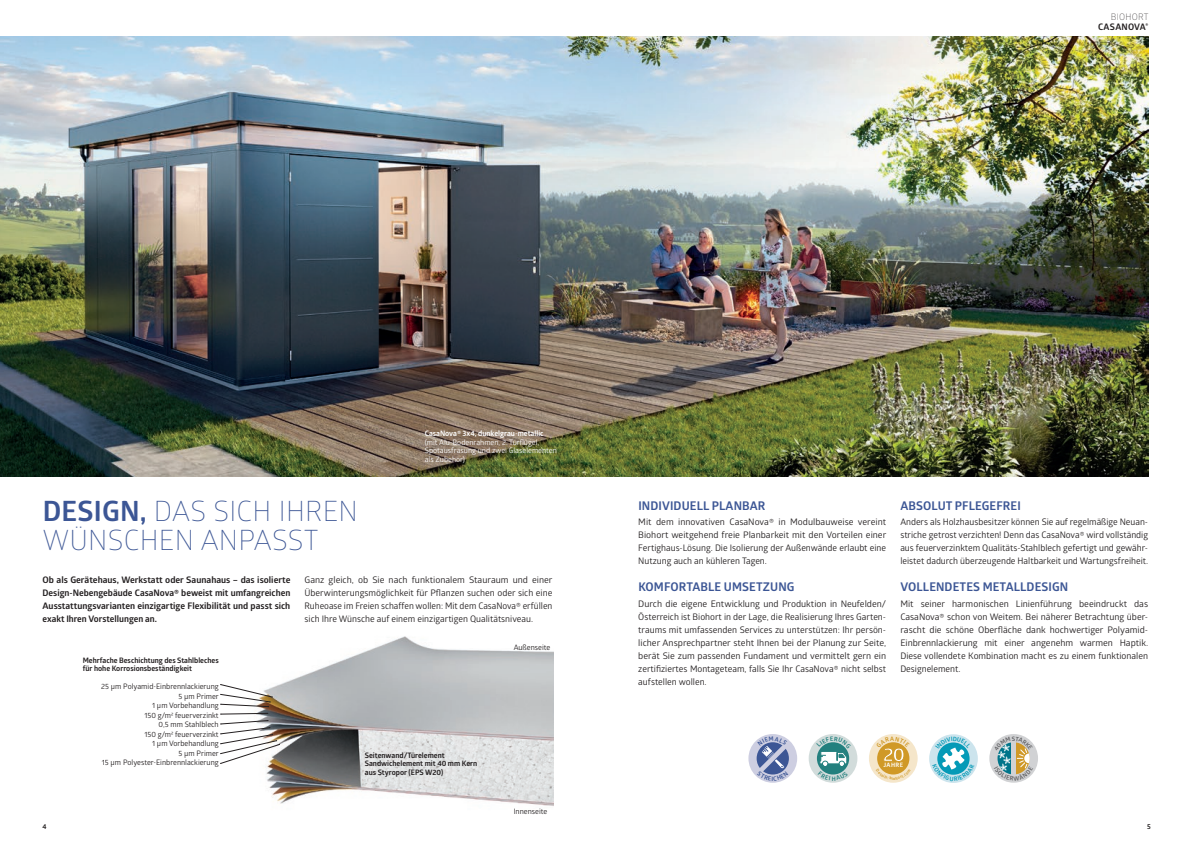
<style>
.page{position:relative;width:1191px;height:842px;background:#fff}
.page>*{position:absolute;margin:0;border:0;box-sizing:border-box;transform-origin:0 0}
.t1{font:300 28px/29px "Glober";letter-spacing:.01em;color:#3c5695}
.t2{font:700 12px "Glober";letter-spacing:.01em;color:#3c5695}
.t3{font:9px/13px "Glober";color:#231f20;text-align:justify}
.t4{font:700 9px/13px "Glober";color:#231f20;text-align:justify}
.t5{font:700 9px/10px "Glober";letter-spacing:.025em;color:#231f20;text-align:right}
.t6{font:7.5px/9.5px "Glober";color:#231f20;text-align:right}
.t7{font:700 7.5px/8.5px "Glober";color:#231f20}
.t8{font:7.5px/8.5px "Glober";color:#fff}
.t9{font:700 7.5px "Glober";color:#fff}
.t10{font:700 7px "Glober";color:#231f20}
.t11{font:700 6px "Glober";letter-spacing:.075em;color:#fff}
.s1{font-weight:300}
.s2{font-weight:700}
</style>
<div class="page">
<img style="left:0;top:37px;width:1148px;height:439px">
<img style="left:255px;top:636px;width:298px;height:170px">
<svg style="left:220px;top:684px;width:53px;height:23px"></svg>
<svg style="left:220px;top:713px;width:60px;height:51px"></svg>
<div style="left:748px;top:734px;width:49px;height:49px;background:#cdcee1;border-radius:50%"></div>
<svg style="left:756px;top:742px;width:33px;height:32px"></svg>
<div style="left:808px;top:734px;width:49px;height:49px;background:#d2dcdb;border-radius:50%"></div>
<div style="left:929px;top:734px;width:48px;height:49px;background:#cce4ed;border-radius:50%"></div>
<div style="left:869px;top:734px;width:48px;height:49px;background:#f5e6ca;border-radius:50%"></div>
<div style="left:877px;top:742px;width:32px;height:32px;background:#d09927;border-radius:50%"></div>
<div style="left:989px;top:734px;width:49px;height:49px;background:#d1d2d4;border-radius:50%"></div>
<svg style="left:757px;top:736px;width:31px;height:45px"></svg>
<svg style="left:816px;top:736px;width:35px;height:44px"></svg>
<svg style="left:932px;top:737px;width:42px;height:44px"></svg>
<svg style="left:876px;top:736px;width:33px;height:26px"></svg>
<svg style="left:878px;top:769px;width:32px;height:11px"></svg>
<svg style="left:994px;top:736px;width:39px;height:45px"></svg>
<p class="t5" style="left:1098px;top:11px;width:52px"><span class="s1">BIOHORT<br></span>CASANOVA<sup>®</sup></p>
<p class="t9" style="left:425px;top:428px;width:120px">CasaNova® 3x4, dunkelgrau-metallic</p>
<p class="t8" style="left:425px;top:438px;width:134px">(mit Alu-Bodenrahmen, 2. Türflügel,<br>Spotausfräsung und zwei Glaselementen als Zubehör)</p>
<h1 class="t1" style="left:43px;top:496px;width:317px"><span class="s2">DESIGN,</span> DAS SICH IHREN<br>WÜNSCHEN ANPASST</h1>
<p class="t4" style="left:43px;top:573px;width:249px">Ob als Gerätehaus, Werkstatt oder Saunahaus – das isolierte Design-Nebengebäude CasaNova® beweist mit umfangreichen Ausstattungsvarianten einzigartige Flexibilität und passt sich exakt Ihren Vorstellungen an.</p>
<p class="t3" style="left:304px;top:573px;width:249px">Ganz gleich, ob Sie nach funktionalem Stauraum und einer Überwinterungsmöglichkeit für Pflanzen suchen oder sich eine Ruheoase im Freien schaffen wollen: Mit dem CasaNova® erfüllen sich Ihre Wünsche auf einem einzigartigen Qualitätsniveau.</p>
<p class="t7" style="left:83px;top:655px;width:137px">Mehrfache Beschichtung des Stahlbleches für hohe Korrosionsbeständigkeit</p>
<p class="t6" style="left:101px;top:681px;width:119px">25 µm Polyamid-Einbrennlackierung<br>5 µm Primer<br>1 µm Vorbehandlung<br>150 g/m2 feuerverzinkt<br>0,5 mm Stahlblech<br>150 g/m2 feuerverzinkt<br>1 µm Vorbehandlung<br>5 µm Primer<br>15 µm Polyester-Einbrennlackierung</p>
<p class="t6" style="left:513px;top:642px;width:38px">Außenseite</p>
<p class="t7" style="left:365px;top:750px;width:114px">Seitenwand/Türelement<br>Sandwichelement mit 40 mm Kern aus Styropor (EPS W20)</p>
<p class="t6" style="left:513px;top:806px;width:35px">Innenseite</p>
<h2 class="t2" style="left:638px;top:497px;width:129px">INDIVIDUELL PLANBAR</h2>
<p class="t3" style="left:638px;top:515px;width:249px">Mit dem innovativen CasaNova® in Modulbauweise vereint Biohort weitgehend freie Planbarkeit mit den Vorteilen einer Fertighaus-Lösung. Die Isolierung der Außenwände erlaubt eine Nutzung auch an kühleren Tagen.</p>
<h2 class="t2" style="left:638px;top:578px;width:158px">KOMFORTABLE UMSETZUNG</h2>
<p class="t3" style="left:638px;top:597px;width:249px">Durch die eigene Entwicklung und Produktion in Neufelden/ Österreich ist Biohort in der Lage, die Realisierung Ihres Garten&shy;traums mit umfassenden Services zu unterstützen: Ihr persön&shy;licher Ansprechpartner steht Ihnen bei der Planung zur Seite, berät Sie zum passenden Fundament und vermittelt gern ein zertifiziertes Montageteam, falls Sie Ihr CasaNova® nicht selbst aufstellen wollen.</p>
<h2 class="t2" style="left:900px;top:497px;width:122px">ABSOLUT PFLEGEFREI</h2>
<p class="t3" style="left:900px;top:515px;width:249px">Anders als Holzhausbesitzer können Sie auf regelmäßige Neuan&shy;striche getrost verzichten! Denn das CasaNova® wird vollständig aus feuerverzinktem Qualitäts-Stahlblech gefertigt und gewähr&shy;leistet dadurch überzeugende Haltbarkeit und Wartungsfreiheit.</p>
<h2 class="t2" style="left:900px;top:578px;width:169px">VOLLENDETES METALLDESIGN</h2>
<p class="t3" style="left:900px;top:597px;width:249px">Mit seiner harmonischen Linienführung beeindruckt das CasaNova® schon von Weitem. Bei näherer Betrachtung über&shy;rascht die schöne Oberfläche dank hochwertiger Polyamid-Einbrennlackierung mit einer angenehm warmen Haptik.<br>Diese vollendete Kombination macht es zu einem funktionalen Designelement.</p>
<p class="t11" style="left:883px;top:760px;width:21px">JAHRE</p>
<p class="t10" style="left:43px;top:821px;width:6px">4</p>
<p class="t10" style="left:1147px;top:821px;width:5px">5</p>
</div>
